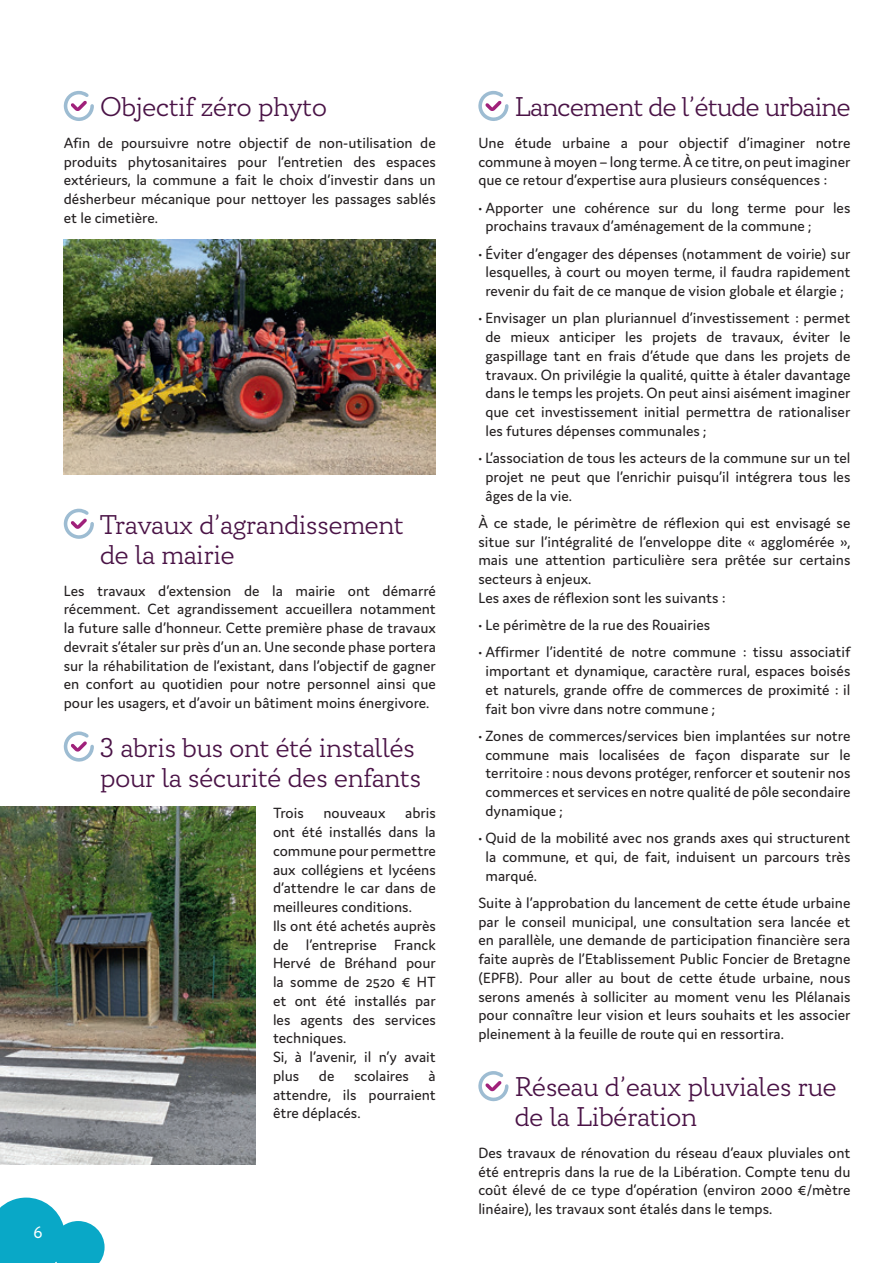
<style>
.page{position:relative;width:893px;height:1263px;background:#fff}
.page>*{position:absolute;margin:0;border:0;box-sizing:border-box;transform-origin:0 0}
.t1{font:300 27px/30px "Circe Slab A";color:#4a1346}
.t2{font:16.5px "Circe Slab A";color:#fff}
.t3{font:15.75px/18.8px "Domus";color:#231f20;text-align:justify}
</style>
<div class="page">
<svg style="left:63px;top:91px;width:31px;height:30px"></svg>
<svg style="left:63px;top:509px;width:31px;height:30px"></svg>
<svg style="left:63px;top:731px;width:31px;height:31px"></svg>
<svg style="left:478px;top:91px;width:31px;height:30px"></svg>
<svg style="left:478px;top:1071px;width:31px;height:31px"></svg>
<img style="left:64px;top:239px;width:372px;height:235px">
<img style="left:0;top:806px;width:256px;height:358px">
<svg style="left:0;top:1197px;width:105px;height:66px"></svg>
<p class="t1" style="left:100px;top:93px;width:228px">Objectif zéro phyto</p>
<p class="t3" style="left:64px;top:133px;width:374px">Afin de poursuivre notre objectif de non-utilisation de produits phytosanitaires pour l’entretien des espaces extérieurs, la commune a fait le choix d’investir dans un désherbeur mécanique pour nettoyer les passages sablés et le cimetière.</p>
<p class="t1" style="left:100px;top:511px;width:305px">Travaux d’agrandissement de la mairie</p>
<p class="t3" style="left:64px;top:581px;width:374px">Les travaux d’extension de la mairie ont démarré récemment. Cet agrandissement accueillera notamment la future salle d’honneur. Cette première phase de travaux devrait s’étaler sur près d’un an. Une seconde phase portera sur la réhabilitation de l’existant, dans l’objectif de gagner en confort au quotidien pour notre personnel ainsi que pour les usagers, et d’avoir un bâtiment moins énergivore.</p>
<p class="t1" style="left:100px;top:734px;width:322px">3 abris bus ont été installés pour la sécurité des enfants</p>
<p class="t3" style="left:273px;top:804px;width:164px">Trois nouveaux abris ont été installés dans la commune pour permettre aux collégiens et lycéens d’attendre le car dans de meilleures conditions.</p>
<p class="t3" style="left:273px;top:916px;width:164px">Ils ont été achetés auprès de l’entreprise Franck Hervé de Bréhand pour la somme de 2520 € HT et ont été installés par les agents des services techniques.</p>
<p class="t3" style="left:273px;top:1047px;width:164px">Si, à l’avenir, il n’y avait plus</p>
<p class="t3" style="left:319px;top:1066px;width:17px">de</p>
<p class="t3" style="left:354px;top:1066px;width:56px">scolaires</p>
<p class="t3" style="left:273px;top:1066px;width:164px;text-indent:156px">à attendre, ils pourraient être déplacés.</p>
<p class="t2" style="left:33px;top:1223px;width:11px">6</p>
<p class="t1" style="left:515px;top:93px;width:337px">Lancement de l’étude urbaine</p>
<p class="t3" style="left:478px;top:133px;width:374px">Une étude urbaine a pour objectif d’imaginer notre commune à moyen – long terme. À ce titre, on peut imaginer que ce retour d’expertise aura plusieurs conséquences :</p>
<p class="t3" style="left:485px;top:198px;width:367px;text-indent:-7px">• Apporter une cohérence sur du long terme pour les prochains travaux d’aménagement de la commune ;</p>
<p class="t3" style="left:478px;top:244px;width:374px;text-align:center">• Éviter d’engager des dépenses (notamment de voirie) sur lesquelles, à court ou moyen terme, il faudra rapidement revenir du fait de ce manque de vision globale et élargie ;</p>
<p class="t3" style="left:485px;top:309px;width:367px;text-indent:-7px">• Envisager un plan pluriannuel d’investissement : permet de mieux anticiper les projets de travaux, éviter le gaspillage tant en frais d’étude que dans les projets de travaux. On privilégie la qualité, quitte à étaler davantage dans le temps les projets. On peut ainsi aisément imaginer que cet investissement initial permettra de rationaliser les futures dépenses communales ;</p>
<p class="t3" style="left:485px;top:448px;width:367px;text-indent:-7px">• L’association de tous les acteurs de la commune sur un tel projet ne peut que l’enrichir puisqu’il intégrera tous les âges de la vie.</p>
<p class="t3" style="left:478px;top:513px;width:374px">À ce stade, le périmètre de réflexion qui est envisagé se situe sur l’intégralité de l’enveloppe dite « agglomérée », mais une attention particulière sera prêtée sur certains secteurs à enjeux.</p>
<p class="t3" style="left:478px;top:588px;width:249px">Les axes de réflexion sont les suivants :</p>
<p class="t3" style="left:478px;top:615px;width:233px">• Le périmètre de la rue des Rouairies</p>
<p class="t3" style="left:485px;top:643px;width:367px;text-indent:-7px">• Affirmer l’identité de notre commune : tissu associatif important et dynamique, caractère rural, espaces boisés et naturels, grande offre de commerces de proximité : il fait bon vivre dans notre commune ;</p>
<p class="t3" style="left:485px;top:726px;width:367px;text-indent:-7px">• Zones de commerces/services bien implantées sur notre commune mais localisées de façon disparate sur le territoire : nous devons protéger, renforcer et soutenir nos commerces et services en notre qualité de pôle secondaire dynamique ;</p>
<p class="t3" style="left:485px;top:828px;width:367px;text-indent:-7px">• Quid de la mobilité avec nos grands axes qui structurent la commune, et qui, de fait, induisent un parcours très marqué.</p>
<p class="t3" style="left:478px;top:893px;width:374px">Suite à l’approbation du lancement de cette étude urbaine par le conseil municipal, une consultation sera lancée et en parallèle, une demande de participation financière sera faite auprès de l’Etablissement Public Foncier de Bretagne (EPFB). Pour aller au bout de cette étude urbaine, nous serons amenés à solliciter au moment venu les Plélanais pour connaître leur vision et leurs souhaits et les associer pleinement à la feuille de route qui en ressortira.</p>
<p class="t1" style="left:515px;top:1073px;width:323px">Réseau d’eaux pluviales rue de la Libération</p>
<p class="t3" style="left:478px;top:1143px;width:374px">Des travaux de rénovation du réseau d’eaux pluviales ont été entrepris dans la rue de la Libération. Compte tenu du coût élevé de ce type d’opération (environ 2000 €/mètre linéaire), les travaux sont étalés dans le temps.</p>
</div>
